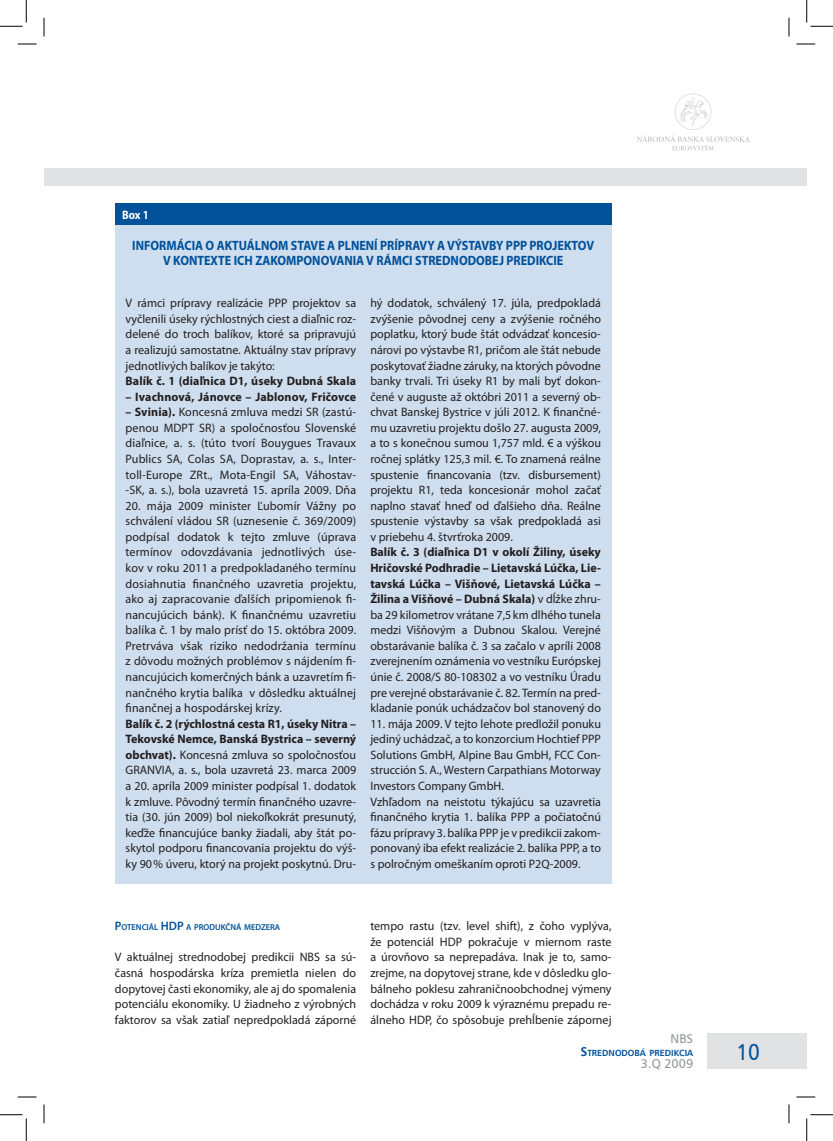
<style>
.page{position:relative;width:833px;height:1141px;background:#fff}
.page>*{position:absolute;margin:0;border:0;box-sizing:border-box;transform-origin:0 0}
.t1{font:22.5px "Humanist 777 AT";color:#01519b;scale:.91 1}
.t2{font:700 13.5px/15.6px "Myriad Pro";color:#01519b;text-align:center;scale:.9 1}
.t3{font:12.5px "Humanist 777 AT";color:#939598}
.t4{font:12.25px/15.5px "Myriad Pro";color:#231f20;text-align:justify}
.t5{font:700 12.25px "Myriad Pro";letter-spacing:.01em;color:#231f20}
.t6{font:700 12.25px "Myriad Pro";color:#fff;scale:.9 1}
.t7{font:8.75px "Humanist 777 AT Bold";color:#01519b}
.t8{font:600 8.62px "Myriad Pro";color:#01519b}
.s1{font-weight:700}
.s2{font-size:12.25px}
.s3{font-size:12.5px}
</style>
<div class="page">
<div style="left:44px;top:168px;width:762px;height:18px;background:#e1e2e4"></div>
<svg style="left:637px;top:94px;width:112px;height:56px"></svg>
<div style="left:707px;top:1033px;width:99px;height:35px;background:#e1e2e4"></div>
<div style="left:115px;top:203px;width:496px;height:680px;background:#cedeee"></div>
<div style="left:115px;top:203px;width:496px;height:22px;background:#01519b"></div>
<svg style="left:18px;top:43px;width:18px;height:2px"></svg>
<svg style="left:796px;top:43px;width:18px;height:2px"></svg>
<svg style="left:18px;top:1096px;width:18px;height:1px"></svg>
<svg style="left:796px;top:1096px;width:18px;height:1px"></svg>
<svg style="left:43px;top:18px;width:2px;height:18px"></svg>
<svg style="left:43px;top:1104px;width:2px;height:19px"></svg>
<svg style="left:788px;top:18px;width:1px;height:18px"></svg>
<svg style="left:788px;top:1104px;width:1px;height:19px"></svg>
<svg style="left:0;top:0;width:27px;height:27px"></svg>
<svg style="left:0;top:1114px;width:27px;height:26px"></svg>
<svg style="left:806px;top:0;width:26px;height:27px"></svg>
<svg style="left:806px;top:1114px;width:26px;height:26px"></svg>
<p class="t6" style="left:122px;top:208px;width:31px">Box 1</p>
<p class="t2" style="left:132px;top:237px;width:514px">INFORMÁCIA O AKTUÁLNOM STAVE A PLNENÍ PRÍPRAVY A VÝSTAVBY PPP PROJEKTOV<br>V KONTEXTE ICH ZAKOMPONOVANIA V RÁMCI STREDNODOBEJ PREDIKCIE</p>
<p class="t4" style="left:125px;top:295px;width:232px">V rámci prípravy realizácie PPP projektov sa vyčlenili úseky rýchlostných ciest a diaľnic roz&shy;delené do troch balíkov, ktoré sa pripravujú a realizujú samostatne. Aktuálny stav prípravy jednotlivých balíkov je takýto:</p>
<p class="t5" style="left:125px;top:374px;width:232px">Balík č. 1 (diaľnica D1, úseky Dubná Skala</p>
<p class="t5" style="left:125px;top:390px;width:232px">– Ivachnová, Jánovce – Jablonov, Fričovce</p>
<p class="t4" style="left:125px;top:404px;width:232px"><span class="s1">– Svinia).</span> Koncesná zmluva medzi SR (zastú&shy;penou MDPT SR) a spoločnosťou Slovenské diaľnice, a. s. (túto tvorí Bouygues Travaux Publics SA, Colas SA, Doprastav, a. s., Inter&shy;toll-Europe ZRt., Mota-Engil SA, Váhostav--SK, a. s.), bola uzavretá 15. apríla 2009. Dňa</p>
<p class="t4" style="left:125px;top:498px;width:232px">20. mája 2009 minister Ľubomír Vážny po schválení vládou SR (uznesenie č. 369/2009) podpísal dodatok k tejto zmluve (úprava termínov odovzdávania jednotlivých úse&shy;kov v roku 2011 a predpokladaného termínu dosiahnutia finančného uzavretia projektu, ako aj zapracovanie ďalších pripomienok fi&shy;nancujúcich bánk). K finančnému uzavretiu balíka č. 1 by malo prísť do 15. októbra 2009.<br>Pretrváva však riziko nedodržania termínu z dôvodu možných problémov s nájdením fi&shy;nancujúcich komerčných bánk a uzavretím fi&shy;nančného krytia balíka v dôsledku aktuálnej finančnej a hospodárskej krízy.</p>
<p class="t4" style="left:125px;top:716px;width:232px"><span class="s1">Balík č. 2 (rýchlostná cesta R1, úseky Nitra – Tekovské Nemce, Banská Bystrica – severný obchvat).</span> Koncesná zmluva so spoločnosťou GRANVIA, a. s., bola uzavretá 23. marca 2009 a 20. apríla 2009 minister podpísal 1. dodatok k zmluve. Pôvodný termín finančného uzavre&shy;tia (30. jún 2009) bol niekoľkokrát presunutý, keďže financujúce banky žiadali, aby štát po&shy;skytol podporu financovania projektu do výš&shy;ky 90 % úveru, ktorý na projekt poskytnú. Dru-</p>
<p class="t4" style="left:370px;top:295px;width:232px">hý dodatok, schválený 17. júla, predpokladá zvýšenie pôvodnej ceny a zvýšenie ročného poplatku, ktorý bude štát odvádzať koncesio&shy;nárovi po výstavbe R1, pričom ale štát nebude poskytovať žiadne záruky, na ktorých pôvodne banky trvali. Tri úseky R1 by mali byť dokon&shy;čené v auguste až októbri 2011 a severný ob&shy;chvat Banskej Bystrice v júli 2012. K finančné&shy;mu uzavretiu projektu došlo 27. augusta 2009, a to s konečnou sumou 1,757 mld. € a výškou ročnej splátky 125,3 mil. €. To znamená reálne spustenie financovania (tzv. disbursement) projektu R1, teda koncesionár mohol začať naplno stavať hneď od ďalšieho dňa. Reálne spustenie výstavby sa však predpokladá asi v priebehu 4. štvrťroka 2009.</p>
<p class="t4" style="left:370px;top:545px;width:232px"><span class="s1">Balík č. 3 (diaľnica D1 v okolí Žiliny, úseky Hričovské Podhradie – Lietavská Lúčka, Lie&shy;tavská Lúčka – Višňové, Lietavská Lúčka – Žilina a Višňové – Dubná Skala)</span> v dĺžke zhru&shy;ba 29 kilometrov vrátane 7,5 km dlhého tunela medzi Višňovým a Dubnou Skalou. Verejné obstarávanie balíka č. 3 sa začalo v apríli 2008 zverejnením oznámenia vo vestníku Európskej únie č. 2008/S 80-108302 a vo vestníku Úradu pre verejné obstarávanie č. 82. Termín na pred&shy;kladanie ponúk uchádzačov bol stanovený do</p>
<p class="t4" style="left:370px;top:716px;width:232px;text-align:left">11. mája 2009. V tejto lehote predložil ponuku jediný uchádzač, a to konzorcium Hochtief PPP Solutions GmbH, Alpine Bau GmbH, FCC Con&shy;strucción S. A., Western Carpathians Motorway Investors Company GmbH.<br>Vzhľadom na neistotu týkajúcu sa uzavretia finančného krytia 1. balíka PPP a počiatočnú fázu prípravy 3. balíka PPP je v predikcii zakom&shy;ponovaný iba efekt realizácie 2. balíka PPP, a to s polročným omeškaním oproti P2Q-2009.</p>
<p class="t8" style="left:115px;top:922px;width:167px"><span class="s2">P</span>OTENCIÁL <span class="s2">HDP</span> A PRODUKČNÁ MEDZERA</p>
<p class="t4" style="left:115px;top:949px;width:242px">V aktuálnej strednodobej predikcii NBS sa sú&shy;časná hospodárska kríza premietla nielen do dopytovej časti ekonomiky, ale aj do spomalenia potenciálu ekonomiky. U žiadneho z výrobných faktorov sa však zatiaľ nepredpokladá záporné</p>
<p class="t4" style="left:370px;top:918px;width:242px">tempo rastu (tzv. level shift), z čoho vyplýva, že potenciál HDP pokračuje v miernom raste a úrovňovo sa neprepadáva. Inak je to, samo&shy;zrejme, na dopytovej strane, kde v dôsledku glo&shy;bálneho poklesu zahraničnoobchodnej výmeny dochádza v roku 2009 k výraznému prepadu re&shy;álneho HDP, čo spôsobuje prehĺbenie zápornej</p>
<p class="t3" style="left:670px;top:1031px;width:24px">NBS</p>
<p class="t7" style="left:580px;top:1047px;width:114px"><span class="s3">S</span>TREDNODOBÁ PREDIKCIA</p>
<p class="t3" style="left:640px;top:1056px;width:54px">3.Q 2009</p>
<h1 class="t1" style="left:736px;top:1038px;width:27px">10</h1>
</div>
